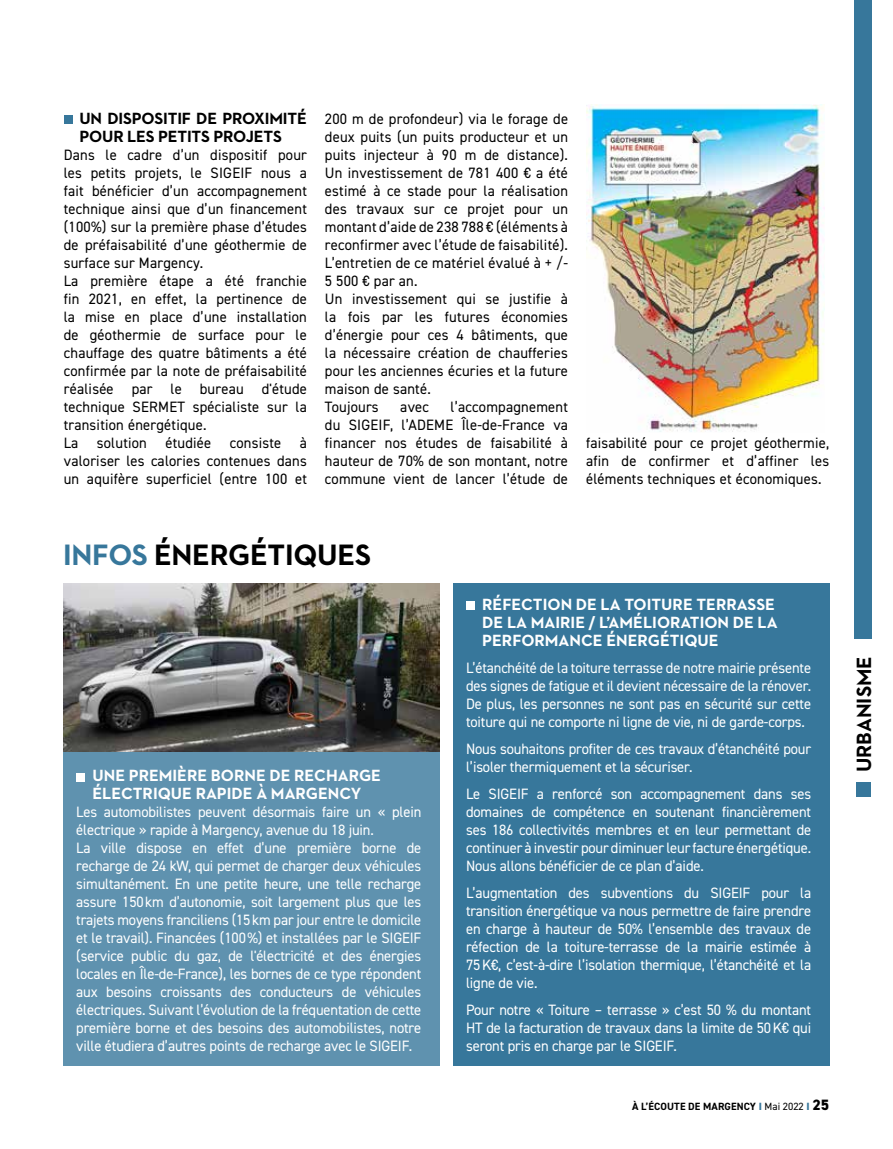
<style>
.page{position:relative;width:893px;height:1149px;background:#fff}
.page>*{position:absolute;margin:0;border:0;box-sizing:border-box;transform-origin:0 0}
.t1{font:700 30px "Neutraface 2 Text";letter-spacing:-.01em;color:#000}
.t2{font:700 21px "Neutraface 2 Text";color:#000}
.t3{font:700 16.5px/18px "Neutraface 2 Text";color:#fff}
.t4{font:700 16.5px/18px "Neutraface 2 Text";letter-spacing:-.01em;color:#000}
.t5{font:15px/18px "DIN2014";letter-spacing:-.01em;color:#fff;text-align:justify}
.t6{font:15px/18px "DIN2014";letter-spacing:.015em;color:#000}
.t7{font:700 10.5px "DIN2014";letter-spacing:.01em;color:#000}
.s1{color:#37779b}
.s2{font-weight:800;color:#37779b}
.s3{font-weight:400}
.s4{font-weight:800;font-size:15px}
</style>
<div class="page">
<div style="left:855px;top:0;width:17px;height:639px;background:#37779b"></div>
<div style="left:856px;top:781px;width:14px;height:15px;background:#37779b"></div>
<div style="left:64px;top:115px;width:9px;height:9px;background:#37779b"></div>
<img style="left:586px;top:105px;width:238px;height:327px">
<div style="left:63px;top:750px;width:376px;height:315px;background:#5f92af"></div>
<div style="left:76px;top:772px;width:9px;height:9px;background:#fff"></div>
<img style="left:63px;top:583px;width:376px;height:167px">
<div style="left:453px;top:583px;width:376px;height:482px;background:#37779b"></div>
<div style="left:466px;top:601px;width:9px;height:9px;background:#fff"></div>
<p class="t4" style="left:79px;top:109px;width:229px">UN DISPOSITIF DE PROXIMITÉ<br>POUR LES PETITS PROJETS</p>
<p class="t6" style="left:64px;top:145px;width:245px">Dans le cadre d’un dispositif pour les petits projets, le SIGEIF nous a fait bénéficier d’un accompagnement technique ainsi que d’un financement (100%) sur la première phase d’études de préfaisabilité d’une géothermie de surface sur Margency.<br>La première étape a été franchie fin 2021, en effet, la pertinence de la mise en place d’une installation de géothermie de surface pour le chauffage des quatre bâtiments a été confirmée par la note de préfaisabilité réalisée par le bureau d'étude technique SERMET spécialiste sur la transition énergétique.<br>La solution étudiée consiste à valoriser les calories contenues dans un aquifère superficiel (entre 100 et</p>
<p class="t6" style="left:325px;top:109px;width:245px">200 m de profondeur) via le forage de deux puits (un puits producteur et un puits injecteur à 90 m de distance).<br>Un investissement de 781 400 € a été estimé à ce stade pour la réalisation des travaux sur ce projet pour un montant d’aide de 238 788 € (éléments à reconfirmer avec l’étude de faisabilité).<br>L’entretien de ce matériel évalué à + /-<br>5 500 € par an.<br>Un investissement qui se justifie à la fois par les futures économies d’énergie pour ces 4 bâtiments, que la nécessaire création de chaufferies pour les anciennes écuries et la future maison de santé.<br>Toujours</p>
<p class="t6" style="left:325px;top:397px;width:245px;text-align:justify;text-indent:126px">l’accompagnement du SIGEIF, l’ADEME Île-de-France va financer nos études de faisabilité à hauteur de 70% de son montant, notre commune vient de lancer l’étude de</p>
<p class="t6" style="left:400px;top:397px;width:30px">avec</p>
<p class="t6" style="left:586px;top:433px;width:245px;text-align:justify">faisabilité pour ce projet géothermie, afin de confirmer et d’affiner les éléments techniques et économiques.</p>
<h1 class="t1" style="left:63px;top:535px;width:309px"><span class="s1">INFOS</span> ÉNERGÉTIQUES</h1>
<p class="t3" style="left:92px;top:766px;width:290px">UNE PREMIÈRE BORNE DE RECHARGE<br>ÉLECTRIQUE RAPIDE À MARGENCY</p>
<p class="t5" style="left:76px;top:802px;width:347px;text-align:left">Les automobilistes peuvent désormais faire un « plein électrique » rapide à Margency, avenue du 18 juin.<br>La ville dispose en effet d’une première borne de recharge de 24 kW, qui permet de charger deux véhicules simultanément. En une petite heure, une telle recharge assure 150km d’autonomie, soit largement plus que les trajets moyens franciliens (15km par jour entre le domicile et le travail). Financées (100%) et installées par le SIGEIF (service public du gaz, de l'électricité et des énergies locales en Île-de-France), les bornes de ce type répondent aux besoins croissants des conducteurs de véhicules électriques. Suivant l’évolution de la fréquentation de cette première borne et des besoins des automobilistes, notre ville étudiera d’autres points de recharge avec le SIGEIF.</p>
<p class="t3" style="left:482px;top:595px;width:297px">RÉFECTION DE LA TOITURE TERRASSE<br>DE LA MAIRIE / L’AMÉLIORATION DE LA<br>PERFORMANCE ÉNERGÉTIQUE</p>
<p class="t5" style="left:466px;top:658px;width:347px">L’étanchéité de la toiture terrasse de notre mairie présente des signes de fatigue et il devient nécessaire de la rénover.<br>De plus, les personnes ne sont pas en sécurité sur cette toiture qui ne comporte ni ligne de vie, ni de garde-corps.</p>
<p class="t5" style="left:466px;top:739px;width:347px">Nous souhaitons profiter de ces travaux d’étanchéité pour l’isoler thermiquement et la sécuriser.</p>
<p class="t5" style="left:466px;top:784px;width:347px">Le SIGEIF a renforcé son accompagnement dans ses domaines de compétence en soutenant financièrement ses 186 collectivités membres et en leur permettant de continuer à investir pour diminuer leur facture énergétique.<br>Nous allons bénéficier de ce plan d’aide.</p>
<p class="t5" style="left:466px;top:883px;width:347px">L’augmentation des subventions du SIGEIF pour la transition énergétique va nous permettre de faire prendre en charge à hauteur de 50% l’ensemble des travaux de réfection de la toiture-terrasse de la mairie estimée à 75K€, c’est-à-dire l’isolation thermique, l’étanchéité et la ligne de vie.</p>
<p class="t5" style="left:466px;top:1000px;width:347px">Pour notre « Toiture – terrasse » c’est 50 % du montant HT de la facturation de travaux dans la limite de 50K€ qui seront pris en charge par le SIGEIF.</p>
<p class="t7" style="left:632px;top:1098px;width:199px">À L’ÉCOUTE DE MARGENCY <span class="s2">I</span> <span class="s3">Mai 2022</span> <span class="s2">I</span> <span class="s4">25</span></p>
<h2 class="t2" style="left:850px;top:772px;width:117px;rotate:-90deg">URBANISME</h2>
</div>
